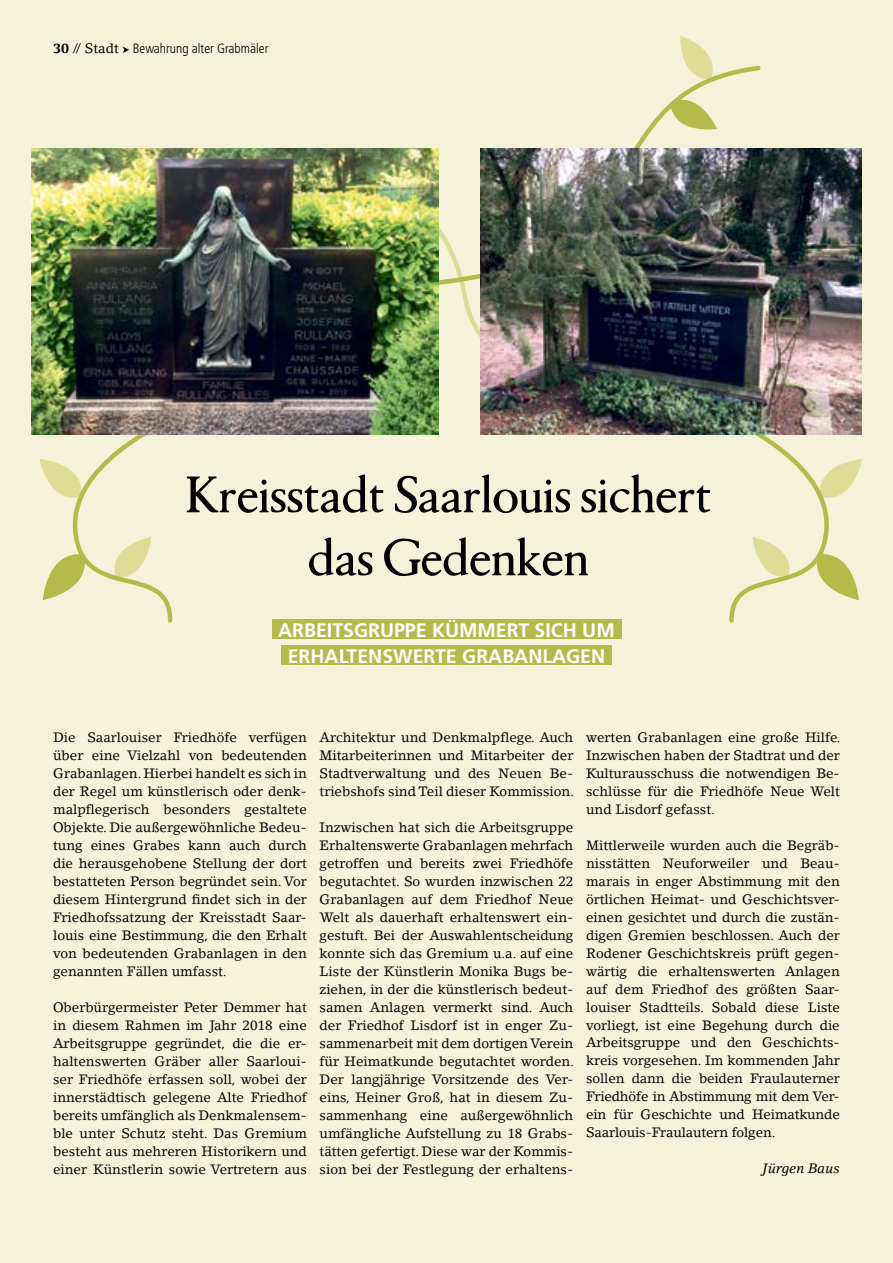
<style>
.page{position:relative;width:893px;height:1263px;background:#f4f2d9}
.page>*{position:absolute;margin:0;border:0;box-sizing:border-box;transform-origin:0 0}
.t1{font:600 52.5px/63px "Vosges";color:#000;text-align:center}
.t2{font:700 19.5px/25.7px "Frutiger";color:#fff;text-align:center}
.t3{font:13.5px/18px "Lino Letter";color:#000;text-align:justify}
.t4{font:300 condensed 13.5px "Frutiger";color:#000}
.t5{font:italic 13.5px "Lino Letter";color:#000}
.s1{font-family:"Lino Letter";font-weight:700;font-stretch:normal}
.s2{font-family:"Lino Letter";font-weight:400;font-stretch:normal}
</style>
<div class="page">
<svg style="left:680px;top:36px;width:32px;height:27px"></svg>
<svg style="left:83px;top:63px;width:680px;height:371px"></svg>
<div style="left:272px;top:620px;width:349px;height:19px;background:#b3bc4b"></div>
<div style="left:281px;top:645px;width:331px;height:20px;background:#b3bc4b"></div>
<img style="left:31px;top:149px;width:408px;height:285px">
<img style="left:481px;top:149px;width:381px;height:285px">
<svg style="left:39px;top:411px;width:156px;height:212px"></svg>
<svg style="left:707px;top:411px;width:155px;height:212px"></svg>
<svg style="left:670px;top:89px;width:47px;height:47px"></svg>
<svg style="left:122px;top:47px;width:7px;height:6px"></svg>
<p class="t4" style="left:53px;top:41px;width:217px"><span class="s1">30</span> <span class="s2">// Stadt</span> Bewahrung alter Grabmäler</p>
<h1 class="t1" style="left:184px;top:465px;width:527px">Kreisstadt Saarlouis sichert das Gedenken</h1>
<h2 class="t2" style="left:278px;top:617px;width:338px">ARBEITSGRUPPE KÜMMERT SICH UM<br>ERHALTENSWERTE GRABANLAGEN</h2>
<p class="t3" style="left:53px;top:728px;width:255px">Die Saarlouiser Friedhöfe verfügen über eine Vielzahl von bedeutenden Grabanlagen. Hierbei handelt es sich in der Regel um künstlerisch oder denk&shy;malpflegerisch besonders gestaltete Objekte. Die außergewöhnliche Bedeu&shy;tung eines Grabes kann auch durch die herausgehobene Stellung der dort bestatteten Person begründet sein. Vor diesem Hintergrund findet sich in der Friedhofssatzung der Kreisstadt Saar&shy;louis eine Bestimmung, die den Erhalt von bedeutenden Grabanlagen in den genannten Fällen umfasst.</p>
<p class="t3" style="left:53px;top:998px;width:255px">Oberbürgermeister Peter Demmer hat in diesem Rahmen im Jahr 2018 eine Arbeitsgruppe gegründet, die die er&shy;haltenswerten Gräber aller Saarloui&shy;ser Friedhöfe erfassen soll, wobei der innerstädtisch gelegene Alte Friedhof bereits umfänglich als Denkmalensem&shy;ble unter Schutz steht. Das Gremium besteht aus mehreren Historikern und einer Künstlerin sowie Vertretern aus</p>
<p class="t3" style="left:320px;top:728px;width:256px">Architektur und Denkmalpflege. Auch Mitarbeiterinnen und Mitarbeiter der Stadtverwaltung und des Neuen Be&shy;triebshofs sind Teil dieser Kommission.</p>
<p class="t3" style="left:320px;top:818px;width:256px">Inzwischen hat sich die Arbeitsgruppe Erhaltenswerte Grabanlagen mehrfach getroffen und bereits zwei Friedhöfe begutachtet. So wurden inzwischen 22<br>Grabanlagen auf dem Friedhof Neue Welt als dauerhaft erhaltenswert ein&shy;gestuft. Bei der Auswahlentscheidung konnte sich das Gremium u.a. auf eine Liste der Künstlerin Monika Bugs be&shy;ziehen, in der die künstlerisch bedeut&shy;samen Anlagen vermerkt sind. Auch der Friedhof Lisdorf ist in enger Zu&shy;sammenarbeit mit dem dortigen Verein für Heimatkunde begutachtet worden.<br>Der langjährige Vorsitzende des Ver&shy;eins, Heiner Groß, hat in diesem Zu&shy;sammenhang eine außergewöhnlich umfängliche Aufstellung zu 18 Grabs&shy;tätten gefertigt. Diese war der Kommis&shy;sion bei der Festlegung der erhaltens-</p>
<p class="t3" style="left:586px;top:728px;width:256px">werten Grabanlagen eine große Hilfe.<br>Inzwischen haben der Stadtrat und der Kulturausschuss die notwendigen Be&shy;schlüsse für die Friedhöfe Neue Welt und Lisdorf gefasst.</p>
<p class="t3" style="left:586px;top:836px;width:255px">Mittlerweile wurden auch die Begräb&shy;nisstätten Neuforweiler und Beau&shy;marais in enger Abstimmung mit den örtlichen Heimat- und Geschichtsver&shy;einen gesichtet und durch die zustän&shy;digen Gremien beschlossen. Auch der Rodener Geschichtskreis prüft gegen&shy;wärtig die erhaltenswerten Anlagen auf dem Friedhof des größten Saar&shy;louiser Stadtteils. Sobald diese Liste vorliegt, ist eine Begehung durch die Arbeitsgruppe und den Geschichts&shy;kreis vorgesehen. Im kommenden Jahr sollen dann die beiden Fraulauterner Friedhöfe in Abstimmung mit dem Ver&shy;ein für Geschichte und Heimatkunde Saarlouis-Fraulautern folgen.</p>
<p class="t5" style="left:762px;top:1160px;width:79px">Jürgen Baus</p>
</div>
